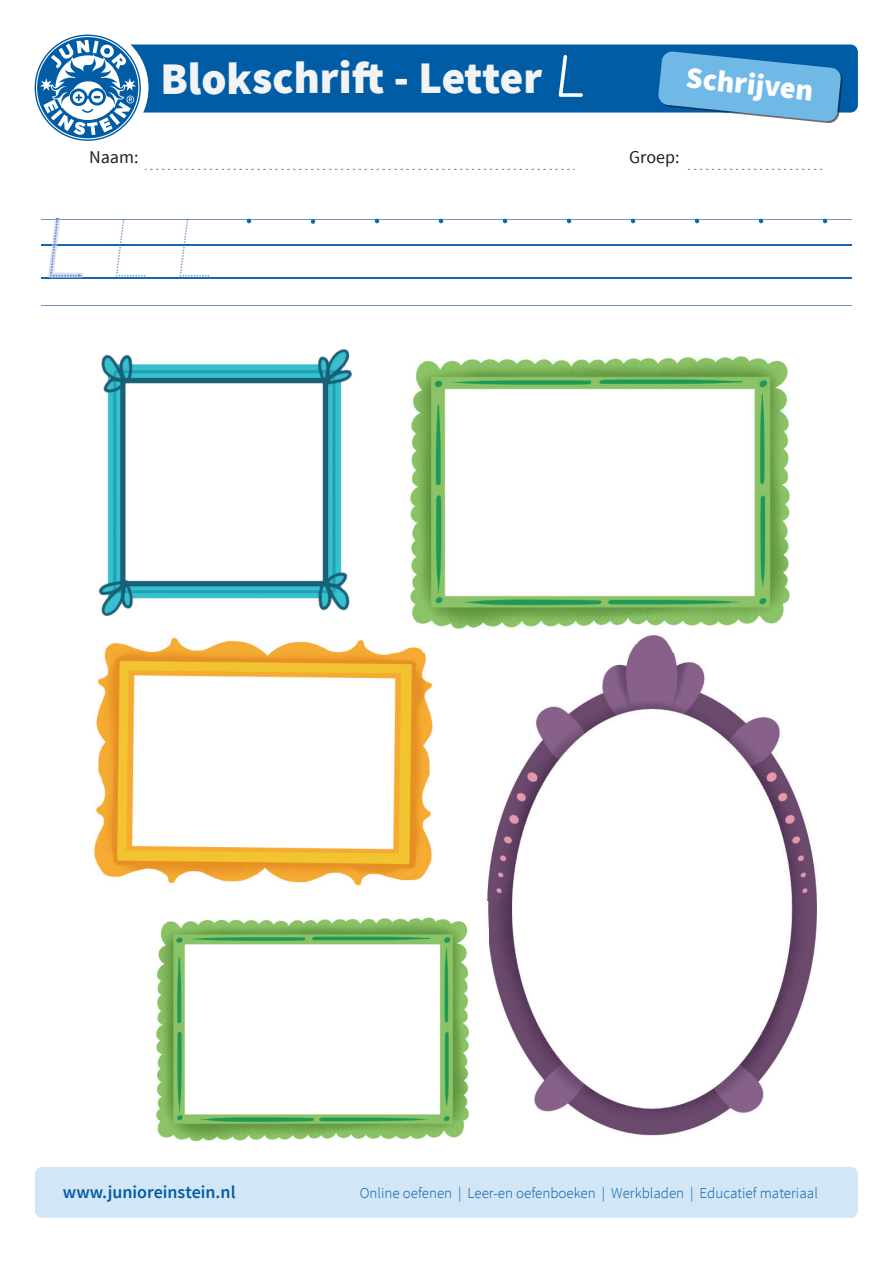
<style>
.page{position:relative;width:893px;height:1263px;background:#fff}
.page>*{position:absolute;margin:0;border:0;box-sizing:border-box;transform-origin:0 0}
.t1{font:85.5px "JE blokletters dotted Regular";color:#889fd0}
.t2{font:60px "JE blokletters basis Regular";color:#fdfefe}
.t3{font:900 45px "Source Sans Pro";letter-spacing:-.005em;color:#f2f3f4}
.t4{font:900 30px "Source Sans Pro";color:#fff}
.t5{font:600 18px "Source Sans Pro";color:#015ca6}
.t6{font:18px "Source Sans Pro";color:#231f20}
.t7{font:300 15px "Source Sans Pro";color:#015ca6}
.s1{font-family:"JE blokletters arrow dots Regular";font-size:86.25px}
</style>
<div class="page">
<hr style="left:41px;top:305px;width:810px;height:1px;background:#7690c9">
<hr style="left:41px;top:244px;width:811px;height:2px;background:#1865b1">
<hr style="left:41px;top:219px;width:811px;height:1px;background:#7690c9">
<hr style="left:41px;top:277px;width:810px;height:2px;background:#1865b1">
<img style="left:98px;top:349px;width:254px;height:267px">
<img style="left:410px;top:356px;width:380px;height:273px">
<img style="left:94px;top:637px;width:339px;height:249px">
<img style="left:382px;top:617px;width:71px;height:36px">
<img style="left:486px;top:653px;width:331px;height:483px">
<img style="left:475px;top:617px;width:315px;height:36px">
<img style="left:156px;top:917px;width:313px;height:225px">
<img style="left:486px;top:901px;width:2px;height:235px">
<svg style="left:50px;top:218px;width:32px;height:59px"></svg>
<hr style="left:50px;top:244px;width:33px;height:2px;background:#1865b1">
<hr style="left:50px;top:219px;width:33px;height:1px;background:#4d78bc">
<svg style="left:246px;top:219px;width:6px;height:4px"></svg>
<svg style="left:310px;top:219px;width:6px;height:5px"></svg>
<svg style="left:374px;top:219px;width:6px;height:4px"></svg>
<svg style="left:631px;top:219px;width:5px;height:4px"></svg>
<svg style="left:759px;top:219px;width:5px;height:4px"></svg>
<svg style="left:823px;top:219px;width:5px;height:4px"></svg>
<svg style="left:695px;top:219px;width:5px;height:4px"></svg>
<svg style="left:567px;top:219px;width:5px;height:4px"></svg>
<svg style="left:503px;top:219px;width:5px;height:4px"></svg>
<svg style="left:438px;top:219px;width:6px;height:4px"></svg>
<div style="left:35px;top:1167px;width:823px;height:51px;background:#d2e6f6;border-radius:7px"></div>
<div style="left:50px;top:45px;width:808px;height:68px;background:#015ca6;border-radius:7px"></div>
<div style="left:27px;top:27px;width:121px;height:121px;background:#fff;border-radius:50%"></div>
<svg style="left:658px;top:51px;width:185px;height:72px"></svg>
<svg style="left:35px;top:35px;width:106px;height:106px"></svg>
<svg style="left:145px;top:169px;width:430px;height:1px"></svg>
<svg style="left:688px;top:169px;width:134px;height:1px"></svg>
<h2 class="t2" style="left:556px;top:55px;width:33px">L</h2>
<h3 class="t3" style="left:160px;top:49px;width:384px">Blokschrift - Letter</h3>
<h3 class="t4" style="left:688px;top:58px;width:129px;rotate:6deg">Schrijven</h3>
<p class="t6" style="left:89px;top:145px;width:51px">Naam:</p>
<p class="t6" style="left:629px;top:145px;width:52px">Groep:</p>
<h1 class="t1" style="left:44px;top:218px;width:175px"><span class="s1">L</span> L L</h1>
<p class="t5" style="left:63px;top:1180px;width:174px">www.junioreinstein.nl</p>
<p class="t7" style="left:360px;top:1183px;width:460px">Online oefenen | Leer-en oefenboeken | Werkbladen | Educatief materiaal</p>
</div>
